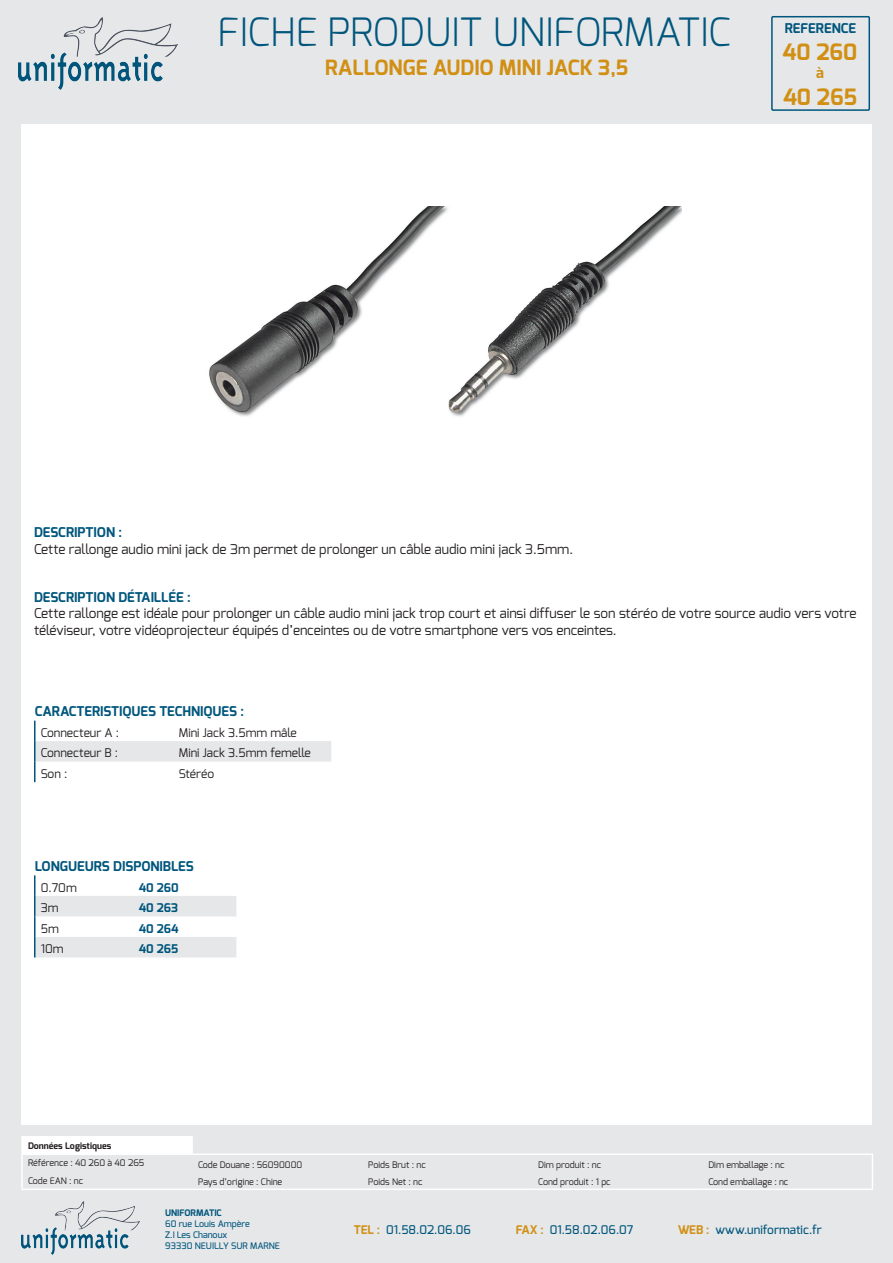
<style>
.page{position:relative;width:893px;height:1263px;background:#e6e7e9}
.page>*{position:absolute;margin:0;border:0;box-sizing:border-box;transform-origin:0 0}
.t1{font:300 39px "Exo";color:#00567c}
.t2{font:700 22.5px "Exo";color:#d19014}
.t3{font:700 21px "Exo";color:#d19014}
.t4{font:700 15px "Exo";color:#d19014}
.t5{font:13.5px/16.2px "Exo";color:#231f20}
.t6{font:700 13.5px "Exo";color:#00567c}
.t7{font:12px "Exo";color:#231f20}
.t8{font:500 12px "Exo";color:#00567c}
.t9{font:700 12px "Exo";color:#00567c}
.t10{font:9px "Exo";color:#231f20}
.t11{font:500 9px "Exo";color:#00567c}
.t12{font:700 9px "Exo";color:#231f20}
.t13{font:700 9px "Exo";color:#00567c}
.s1{font-weight:700;color:#d19014}
</style>
<div class="page">
<div style="left:21px;top:124px;width:851px;height:1001px;background:#fff"></div>
<img style="left:21px;top:1201px;width:118px;height:53px">
<img style="left:18px;top:17px;width:160px;height:73px">
<hr style="left:21px;top:1188px;width:171px;height:2px;background:#fff">
<hr style="left:192px;top:1188px;width:170px;height:2px;background:#fff">
<hr style="left:362px;top:1188px;width:170px;height:2px;background:#fff">
<hr style="left:532px;top:1188px;width:170px;height:2px;background:#fff">
<hr style="left:702px;top:1188px;width:171px;height:2px;background:#fff">
<hr style="left:21px;top:1136px;width:172px;height:1px;background:#fff">
<svg style="left:21px;top:1137px;width:852px;height:52px"></svg>
<hr style="left:21px;top:1153px;width:171px;height:2px;background:#fff">
<img style="left:209px;top:206px;width:472px;height:211px">
<div style="left:36px;top:741px;width:295px;height:21px;background:#e6e7e9"></div>
<hr style="left:34px;top:720px;width:2px;height:21px;background:#00567c">
<hr style="left:34px;top:741px;width:2px;height:21px;background:#00567c">
<hr style="left:34px;top:762px;width:2px;height:20px;background:#00567c">
<svg style="left:36px;top:896px;width:200px;height:61px"></svg>
<hr style="left:34px;top:875px;width:2px;height:21px;background:#00567c">
<hr style="left:34px;top:896px;width:2px;height:20px;background:#00567c">
<hr style="left:34px;top:916px;width:2px;height:21px;background:#00567c">
<hr style="left:34px;top:937px;width:2px;height:20px;background:#00567c">
<svg style="left:771px;top:16px;width:100px;height:95px"></svg>
<p class="t1" style="left:217px;top:7px;width:515px">FICHE PRODUIT UNIFORMATIC</p>
<p class="t3" style="left:325px;top:54px;width:305px">RALLONGE AUDIO MINI JACK 3,5</p>
<p class="t6" style="left:785px;top:20px;width:73px">REFERENCE</p>
<p class="t2" style="left:783px;top:38px;width:76px">40 260</p>
<p class="t4" style="left:816px;top:63px;width:9px">à</p>
<p class="t2" style="left:783px;top:83px;width:76px">40 265</p>
<p class="t6" style="left:34px;top:524px;width:90px">DESCRIPTION :</p>
<p class="t5" style="left:34px;top:541px;width:540px">Cette rallonge audio mini jack de 3m permet de prolonger un câble audio mini jack 3.5mm.</p>
<p class="t6" style="left:34px;top:589px;width:158px">DESCRIPTION DÉTAILLÉE :</p>
<p class="t5" style="left:34px;top:605px;width:824px">Cette rallonge est idéale pour prolonger un câble audio mini jack trop court et ainsi diffuser le son stéréo de votre source audio vers votre téléviseur, votre vidéoprojecteur équipés d’enceintes ou de votre smartphone vers vos enceintes.</p>
<p class="t6" style="left:35px;top:703px;width:211px">CARACTERISTIQUES TECHNIQUES :</p>
<p class="t7" style="left:41px;top:725px;width:80px">Connecteur A :</p>
<p class="t7" style="left:179px;top:725px;width:119px">Mini Jack 3.5mm mâle</p>
<p class="t7" style="left:41px;top:745px;width:79px">Connecteur B :</p>
<p class="t7" style="left:179px;top:745px;width:134px">Mini Jack 3.5mm femelle</p>
<p class="t7" style="left:41px;top:766px;width:28px">Son :</p>
<p class="t7" style="left:179px;top:766px;width:37px">Stéréo</p>
<p class="t6" style="left:35px;top:857px;width:161px">LONGUEURS DISPONIBLES</p>
<p class="t7" style="left:41px;top:880px;width:38px">0.70m</p>
<p class="t9" style="left:139px;top:880px;width:41px">40 260</p>
<p class="t7" style="left:41px;top:900px;width:19px">3m</p>
<p class="t9" style="left:139px;top:900px;width:41px">40 263</p>
<p class="t7" style="left:41px;top:921px;width:20px">5m</p>
<p class="t9" style="left:139px;top:921px;width:41px">40 264</p>
<p class="t7" style="left:41px;top:941px;width:24px">10m</p>
<p class="t9" style="left:139px;top:941px;width:41px">40 265</p>
<p class="t12" style="left:28px;top:1140px;width:85px">Données Logistiques</p>
<p class="t10" style="left:28px;top:1157px;width:118px">Référence : 40 260 à 40 265</p>
<p class="t10" style="left:198px;top:1158px;width:106px">Code Douane : 56090000</p>
<p class="t10" style="left:368px;top:1158px;width:59px">Poids Brut : nc</p>
<p class="t10" style="left:538px;top:1158px;width:64px">Dim produit : nc</p>
<p class="t10" style="left:708px;top:1158px;width:78px">Dim emballage : nc</p>
<p class="t10" style="left:28px;top:1175px;width:57px">Code EAN : nc</p>
<p class="t10" style="left:198px;top:1176px;width:86px">Pays d’origine : Chine</p>
<p class="t10" style="left:368px;top:1176px;width:56px">Poids Net : nc</p>
<p class="t10" style="left:538px;top:1176px;width:74px">Cond produit : 1 pc</p>
<p class="t10" style="left:708px;top:1176px;width:82px">Cond emballage : nc</p>
<p class="t8" style="left:354px;top:1222px;width:119px"><span class="s1">TEL :</span> 01.58.02.06.06</p>
<p class="t8" style="left:516px;top:1222px;width:119px"><span class="s1">FAX :</span> 01.58.02.06.07</p>
<p class="t8" style="left:678px;top:1222px;width:145px"><span class="s1">WEB :</span> www.uniformatic.fr</p>
<p class="t13" style="left:165px;top:1207px;width:58px">UNIFORMATIC</p>
<p class="t11" style="left:165px;top:1218px;width:86px">60 rue Louis Ampère</p>
<p class="t11" style="left:165px;top:1229px;width:64px">Z.I Les Chanoux</p>
<p class="t11" style="left:165px;top:1239px;width:116px">93330 NEUILLY SUR MARNE</p>
</div>
